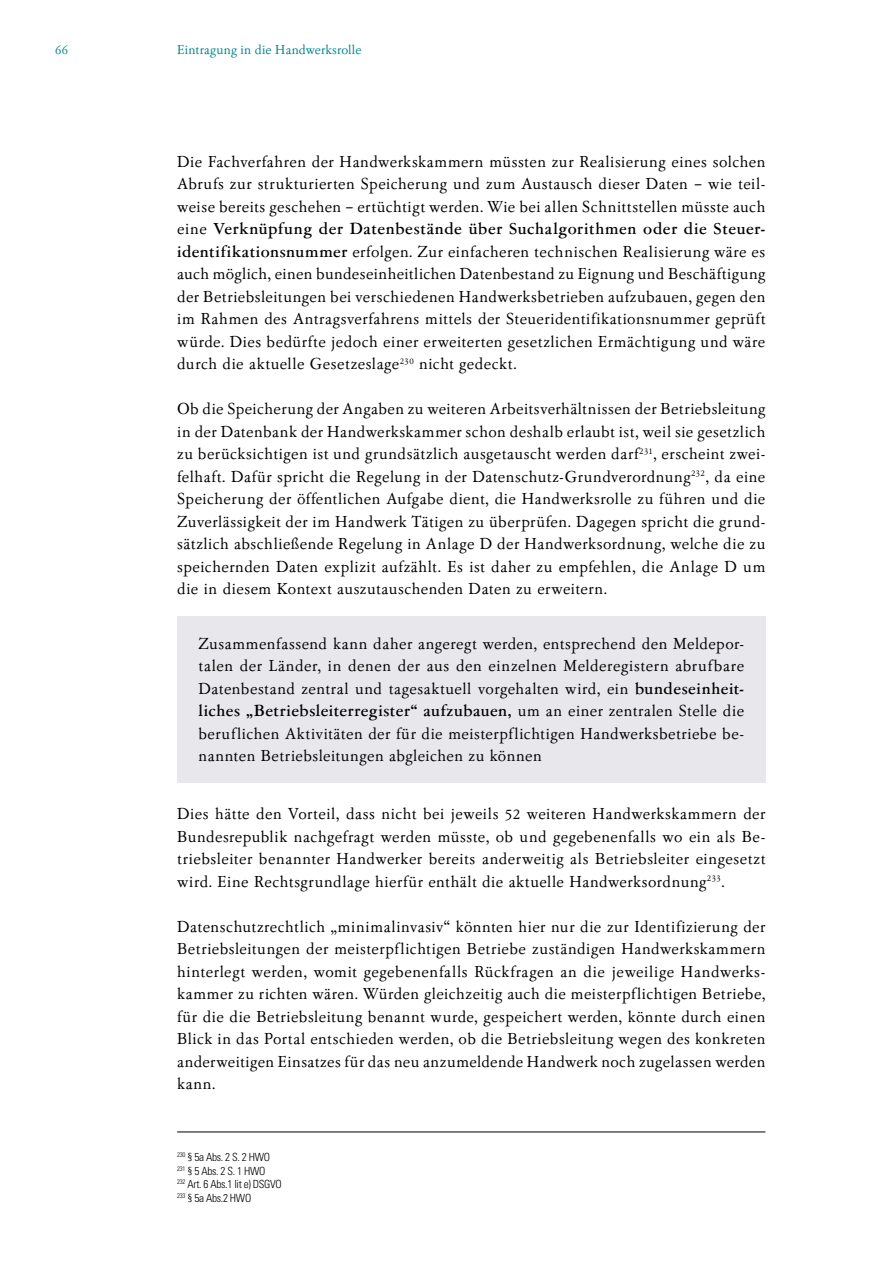
<style>
.page{position:relative;width:893px;height:1263px;background:#fff}
.page>*{position:absolute;margin:0;border:0;box-sizing:border-box;transform-origin:0 0}
.t1{font:16.5px/22.5px "Garamont Amst SB";letter-spacing:.03em;color:#000;text-align:justify}
.t2{font:13.5px "Garamont Amst SB";letter-spacing:.01em;color:#00858c}
.t3{font:300 condensed 11.25px/13.5px "Univers";letter-spacing:-.025em;color:#000}
.s1{font-weight:500}
</style>
<div class="page">
<hr style="left:177px;top:1132px;width:588px;height:1px;background:#000">
<div style="left:177px;top:617px;width:588px;height:166px;background:#e7e7ec"></div>
<p class="t2" style="left:55px;top:42px;width:14px">66</p>
<p class="t2" style="left:177px;top:42px;width:186px">Eintragung in die Handwerksrolle</p>
<p class="t1" style="left:177px;top:150px;width:590px">Die Fachverfahren der Handwerkskammern müssten zur Realisierung eines solchen Abrufs zur strukturierten Speicherung und zum Austausch dieser Daten – wie teil&shy;weise bereits geschehen – ertüchtigt werden. Wie bei allen Schnittstellen müsste auch eine <span class="s1">Verknüpfung der Datenbestände über Suchalgorithmen oder die Steuer&shy;identifikationsnummer</span> erfolgen. Zur einfacheren technischen Realisierung wäre es auch möglich, einen bundeseinheitlichen Datenbestand zu Eignung und Beschäftigung der Betriebsleitungen bei verschiedenen Handwerksbetrieben aufzubauen, gegen den im Rahmen des Antragsverfahrens mittels der Steueridentifikationsnummer geprüft würde. Dies bedürfte jedoch einer erweiterten gesetzlichen Ermächtigung und wäre durch die aktuelle Gesetzeslage<sup>230</sup> nicht gedeckt.</p>
<p class="t1" style="left:177px;top:398px;width:590px">Ob die Speicherung der Angaben zu weiteren Arbeitsverhältnissen der Betriebsleitung in der Datenbank der Handwerkskammer schon deshalb erlaubt ist, weil sie gesetzlich zu berücksichtigen ist und grundsätzlich ausgetauscht werden darf<sup>231</sup>, erscheint zwei&shy;felhaft. Dafür spricht die Regelung in der Datenschutz-Grundverordnung<sup>232</sup>, da eine Speicherung der öffentlichen Aufgabe dient, die Handwerksrolle zu führen und die Zuverlässigkeit der im Handwerk Tätigen zu überprüfen. Dagegen spricht die grund&shy;sätzlich abschließende Regelung in Anlage D der Handwerksordnung, welche die zu speichernden Daten explizit aufzählt. Es ist daher zu empfehlen, die Anlage D um die in diesem Kontext auszutauschenden Daten zu erweitern.</p>
<p class="t1" style="left:198px;top:633px;width:547px">Zusammenfassend kann daher angeregt werden, entsprechend den Meldepor&shy;talen der Länder, in denen der aus den einzelnen Melderegistern abrufbare Datenbestand zentral und tagesaktuell vorgehalten wird, ein <span class="s1">bundeseinheit&shy;liches „Betriebsleiterregister“ aufzubauen,</span> um an einer zentralen Stelle die beruflichen Aktivitäten der für die meisterpflichtigen Handwerksbetriebe be&shy;nannten Betriebsleitungen abgleichen zu können</p>
<p class="t1" style="left:177px;top:803px;width:590px">Dies hätte den Vorteil, dass nicht bei jeweils 52 weiteren Handwerkskammern der Bundesrepublik nachgefragt werden müsste, ob und gegebenenfalls wo ein als Be&shy;triebsleiter benannter Handwerker bereits anderweitig als Betriebsleiter eingesetzt wird. Eine Rechtsgrundlage hierfür enthält die aktuelle Handwerksordnung<sup>233</sup>.</p>
<p class="t1" style="left:177px;top:915px;width:590px">Datenschutzrechtlich „minimalinvasiv“ könnten hier nur die zur Identifizierung der Betriebsleitungen der meisterpflichtigen Betriebe zuständigen Handwerkskammern hinterlegt werden, womit gegebenenfalls Rückfragen an die jeweilige Handwerks&shy;kammer zu richten wären. Würden gleichzeitig auch die meisterpflichtigen Betriebe, für die die Betriebsleitung benannt wurde, gespeichert werden, könnte durch einen Blick in das Portal entschieden werden, ob die Betriebsleitung wegen des konkreten anderweitigen Einsatzes für das neu anzumeldende Handwerk noch zugelassen werden kann.</p>
<p class="t3" style="left:177px;top:1150px;width:106px"><sup>230</sup> § 5a Abs. 2 S. 2 HWO<br><sup>231</sup> § 5 Abs. 2 S. 1 HWO<br><sup>232</sup> Art. 6 Abs.1 lit e) DSGVO<br><sup>233</sup> § 5a Abs.2 HWO</p>
</div>
